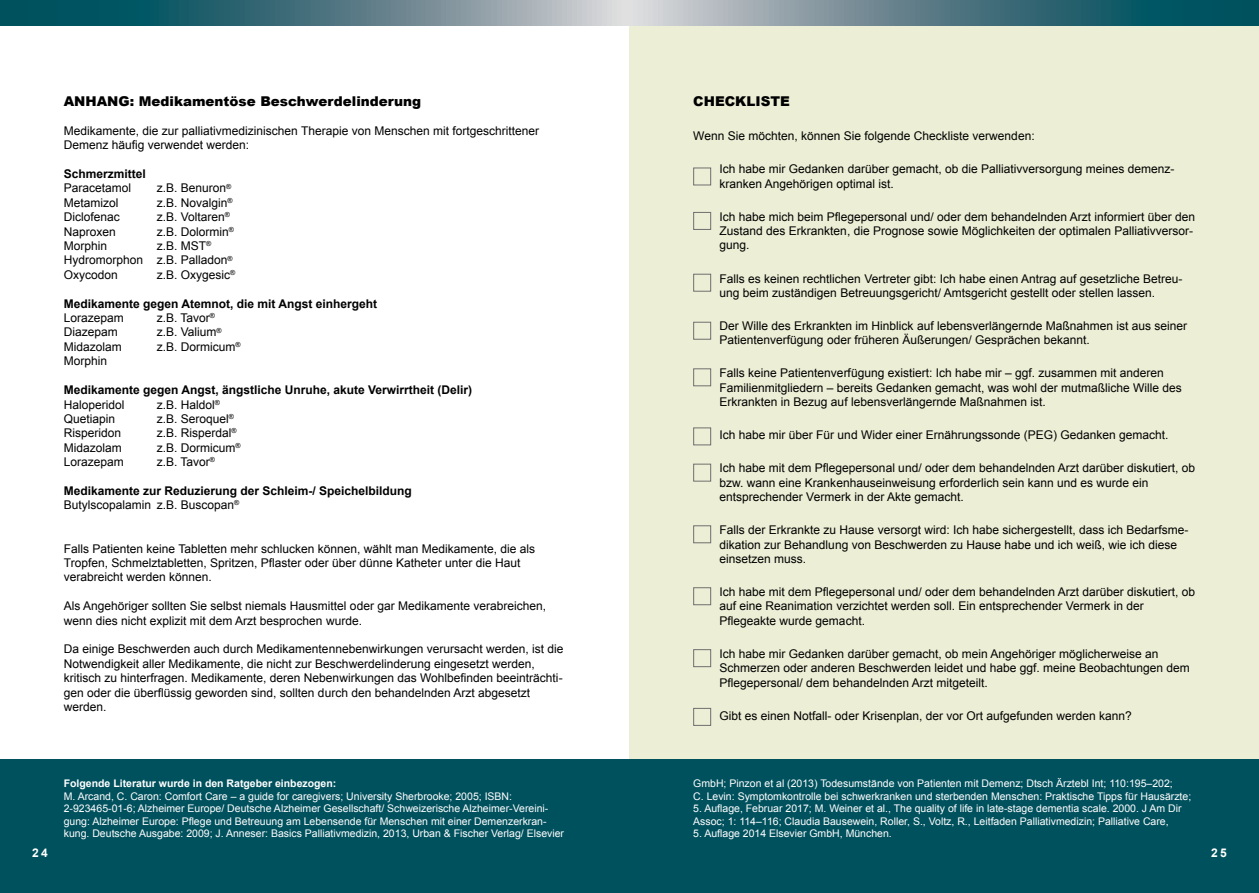
<style>
.page{position:relative;width:1259px;height:893px;background:#fff}
.page>*{position:absolute;margin:0;border:0;box-sizing:border-box;transform-origin:0 0}
.t1{font:900 13.5px "Arial";color:#000}
.t2{font:12px/14.4px "Arial";color:#000}
.t3{font:700 12px/14.4px "Arial";color:#000}
.t4{font:700 12px "Arial";color:#fff}
.t5{font:10.5px/12.6px "Arial";color:#fff}
.t6{font:700 10.5px "Arial";color:#fff}
.s1{font-weight:400}
</style>
<div class="page">
<div style="left:0;top:759px;width:1259px;height:134px;background:#00515e"></div>
<div style="left:629px;top:26px;width:630px;height:733px;background:#eceed5"></div>
<svg style="left:0;top:0;width:1259px;height:26px"></svg>
<div style="left:693px;top:168px;width:18px;height:17px;border:1px solid #706f6f"></div>
<div style="left:693px;top:212px;width:18px;height:18px;border:1px solid #706f6f"></div>
<div style="left:693px;top:274px;width:18px;height:18px;border:1px solid #706f6f"></div>
<div style="left:693px;top:322px;width:18px;height:18px;border:1px solid #706f6f"></div>
<div style="left:693px;top:368px;width:18px;height:18px;border:1px solid #706f6f"></div>
<div style="left:693px;top:427px;width:18px;height:18px;border:1px solid #706f6f"></div>
<div style="left:693px;top:464px;width:18px;height:17px;border:1px solid #706f6f"></div>
<div style="left:693px;top:525px;width:18px;height:18px;border:1px solid #706f6f"></div>
<div style="left:693px;top:587px;width:18px;height:18px;border:1px solid #706f6f"></div>
<div style="left:693px;top:649px;width:18px;height:18px;border:1px solid #706f6f"></div>
<div style="left:693px;top:708px;width:18px;height:18px;border:1px solid #706f6f"></div>
<p class="t1" style="left:64px;top:91px;width:359px">ANHANG: Medikamentöse Beschwerdelinderung</p>
<p class="t2" style="left:64px;top:124px;width:477px">Medikamente, die zur palliativmedizinischen Therapie von Menschen mit fortgeschrittener<br>Demenz häufig verwendet werden:</p>
<p class="t3" style="left:64px;top:167px;width:84px">Schmerzmittel</p>
<p class="t2" style="left:64px;top:181px;width:69px">Paracetamol</p>
<p class="t2" style="left:157px;top:181px;width:76px">z.B. Benuron<sup>®</sup></p>
<p class="t2" style="left:64px;top:196px;width:56px">Metamizol</p>
<p class="t2" style="left:157px;top:196px;width:77px">z.B. Novalgin<sup>®</sup></p>
<p class="t2" style="left:64px;top:210px;width:58px">Diclofenac</p>
<p class="t2" style="left:157px;top:210px;width:75px">z.B. Voltaren<sup>®</sup></p>
<p class="t2" style="left:64px;top:224px;width:54px">Naproxen</p>
<p class="t2" style="left:157px;top:224px;width:79px">z.B. Dolormin<sup>®</sup></p>
<p class="t2" style="left:64px;top:239px;width:45px">Morphin</p>
<p class="t2" style="left:64px;top:239px;width:170px;text-indent:93px">z.B. MST<sup>®<br></sup>Hydromorphon z.B. Palladon<sup>®<br></sup>Oxycodon</p>
<p class="t2" style="left:157px;top:268px;width:80px">z.B. Oxygesic<sup>®</sup></p>
<p class="t3" style="left:64px;top:297px;width:315px">Medikamente gegen Atemnot, die mit Angst einhergeht</p>
<p class="t2" style="left:64px;top:311px;width:62px">Lorazepam</p>
<p class="t2" style="left:157px;top:311px;width:60px">z.B. Tavor<sup>®</sup></p>
<p class="t2" style="left:64px;top:325px;width:56px">Diazepam</p>
<p class="t2" style="left:157px;top:325px;width:66px">z.B. Valium<sup>®</sup></p>
<p class="t2" style="left:64px;top:340px;width:60px">Midazolam</p>
<p class="t2" style="left:157px;top:340px;width:85px">z.B. Dormicum<sup>®</sup></p>
<p class="t2" style="left:64px;top:354px;width:45px">Morphin</p>
<p class="t3" style="left:64px;top:383px;width:410px">Medikamente gegen Angst, ängstliche Unruhe, akute Verwirrtheit (Delir)</p>
<p class="t2" style="left:64px;top:397px;width:62px">Haloperidol</p>
<p class="t2" style="left:157px;top:397px;width:65px">z.B. Haldol<sup>®</sup></p>
<p class="t2" style="left:64px;top:412px;width:53px">Quetiapin</p>
<p class="t2" style="left:157px;top:412px;width:79px">z.B. Seroquel<sup>®</sup></p>
<p class="t2" style="left:64px;top:426px;width:59px">Risperidon</p>
<p class="t2" style="left:157px;top:426px;width:81px">z.B. Risperdal<sup>®</sup></p>
<p class="t2" style="left:64px;top:440px;width:60px">Midazolam</p>
<p class="t2" style="left:157px;top:440px;width:85px">z.B. Dormicum<sup>®</sup></p>
<p class="t2" style="left:64px;top:455px;width:62px">Lorazepam</p>
<p class="t2" style="left:157px;top:455px;width:60px">z.B. Tavor<sup>®</sup></p>
<p class="t3" style="left:64px;top:484px;width:350px">Medikamente zur Reduzierung der Schleim-/ Speichelbildung<br><span class="s1">Butylscopalamin z.B. Buscopan</span><sup>®</sup></p>
<p class="t2" style="left:64px;top:541px;width:473px">Falls Patienten keine Tabletten mehr schlucken können, wählt man Medikamente, die als<br>Tropfen, Schmelztabletten, Spritzen, Pflaster oder über dünne Katheter unter die Haut verabreicht werden können.</p>
<p class="t2" style="left:64px;top:599px;width:484px">Als Angehöriger sollten Sie selbst niemals Hausmittel oder gar Medikamente verabreichen, wenn dies nicht explizit mit dem Arzt besprochen wurde.</p>
<p class="t2" style="left:64px;top:642px;width:501px">Da einige Beschwerden auch durch Medikamentennebenwirkungen verursacht werden, ist die Notwendigkeit aller Medikamente, die nicht zur Beschwerdelinderung eingesetzt werden, kritisch zu hinterfragen. Medikamente, deren Nebenwirkungen das Wohlbefinden beeinträchti&shy;gen oder die überflüssig geworden sind, sollten durch den behandelnden Arzt abgesetzt werden.</p>
<p class="t4" style="left:32px;top:845px;width:17px">24</p>
<p class="t6" style="left:64px;top:776px;width:274px">Folgende Literatur wurde in den Ratgeber einbezogen:</p>
<p class="t5" style="left:64px;top:790px;width:502px">M. Arcand, C. Caron: Comfort Care – a guide for caregivers; University Sherbrooke; 2005; ISBN:<br>2-923465-01-6; Alzheimer Europe/ Deutsche Alzheimer Gesellschaft/ Schweizerische Alzheimer-Vereini&shy;gung: Alzheimer Europe: Pflege und Betreuung am Lebensende für Menschen mit einer Demenzerkran&shy;kung. Deutsche Ausgabe: 2009; J. Anneser: Basics Palliativmedizin, 2013, Urban &amp; Fischer Verlag/ Elsevier</p>
<p class="t1" style="left:693px;top:92px;width:98px">CHECKLISTE</p>
<p class="t2" style="left:693px;top:129px;width:343px">Wenn Sie möchten, können Sie folgende Checkliste verwenden:</p>
<p class="t2" style="left:719px;top:162px;width:456px">Ich habe mir Gedanken darüber gemacht, ob die Palliativversorgung meines demenz&shy;kranken Angehörigen optimal ist.</p>
<p class="t2" style="left:719px;top:209px;width:477px">Ich habe mich beim Pflegepersonal und/ oder dem behandelnden Arzt informiert über den<br>Zustand des Erkrankten, die Prognose sowie Möglichkeiten der optimalen Palliativversor&shy;gung.</p>
<p class="t2" style="left:719px;top:271px;width:464px">Falls es keinen rechtlichen Vertreter gibt: Ich habe einen Antrag auf gesetzliche Betreu&shy;ung beim zuständigen Betreuungsgericht/ Amtsgericht gestellt oder stellen lassen.</p>
<p class="t2" style="left:719px;top:319px;width:469px">Der Wille des Erkrankten im Hinblick auf lebensverlängernde Maßnahmen ist aus seiner<br>Patientenverfügung oder früheren Äußerungen/ Gesprächen bekannt.</p>
<p class="t2" style="left:719px;top:366px;width:464px">Falls keine Patientenverfügung existiert: Ich habe mir – ggf. zusammen mit anderen<br>Familienmitgliedern – bereits Gedanken gemacht, was wohl der mutmaßliche Wille des<br>Erkrankten in Bezug auf lebensverlängernde Maßnahmen ist.</p>
<p class="t2" style="left:719px;top:428px;width:450px">Ich habe mir über Für und Wider einer Ernährungssonde (PEG) Gedanken gemacht.</p>
<p class="t2" style="left:719px;top:461px;width:477px">Ich habe mit dem Pflegepersonal und/ oder dem behandelnden Arzt darüber diskutiert, ob bzw. wann eine Krankenhauseinweisung erforderlich sein kann und es wurde ein entsprechender Vermerk in der Akte gemacht.</p>
<p class="t2" style="left:719px;top:523px;width:470px">Falls der Erkrankte zu Hause versorgt wird: Ich habe sichergestellt, dass ich Bedarfsme&shy;dikation zur Behandlung von Beschwerden zu Hause habe und ich weiß, wie ich diese einsetzen muss.</p>
<p class="t2" style="left:719px;top:585px;width:477px">Ich habe mit dem Pflegepersonal und/ oder dem behandelnden Arzt darüber diskutiert, ob auf eine Reanimation verzichtet werden soll. Ein entsprechender Vermerk in der<br>Pflegeakte wurde gemacht.</p>
<p class="t2" style="left:719px;top:647px;width:472px">Ich habe mir Gedanken darüber gemacht, ob mein Angehöriger möglicherweise an<br>Schmerzen oder anderen Beschwerden leidet und habe ggf. meine Beobachtungen dem<br>Pflegepersonal/ dem behandelnden Arzt mitgeteilt.</p>
<p class="t2" style="left:719px;top:708px;width:414px">Gibt es einen Notfall- oder Krisenplan, der vor Ort aufgefunden werden kann?</p>
<p class="t5" style="left:693px;top:777px;width:499px">GmbH; Pinzon et al (2013) Todesumstände von Patienten mit Demenz; Dtsch Ärztebl Int; 110:195–202;<br>C. Levin: Symptomkontrolle bei schwerkranken und sterbenden Menschen: Praktische Tipps für Hausärzte;</p>
<p class="t5" style="left:693px;top:802px;width:490px">5. Auflage, Februar 2017; M. Weiner et al., The quality of life in late-stage dementia scale. 2000. J Am Dir<br>Assoc; 1: 114–116; Claudia Bausewein, Roller, S., Voltz, R., Leitfaden Palliativmedizin; Palliative Care,</p>
<p class="t5" style="left:693px;top:828px;width:200px">5. Auflage 2014 Elsevier GmbH, München.</p>
<p class="t4" style="left:1211px;top:845px;width:17px">25</p>
</div>
